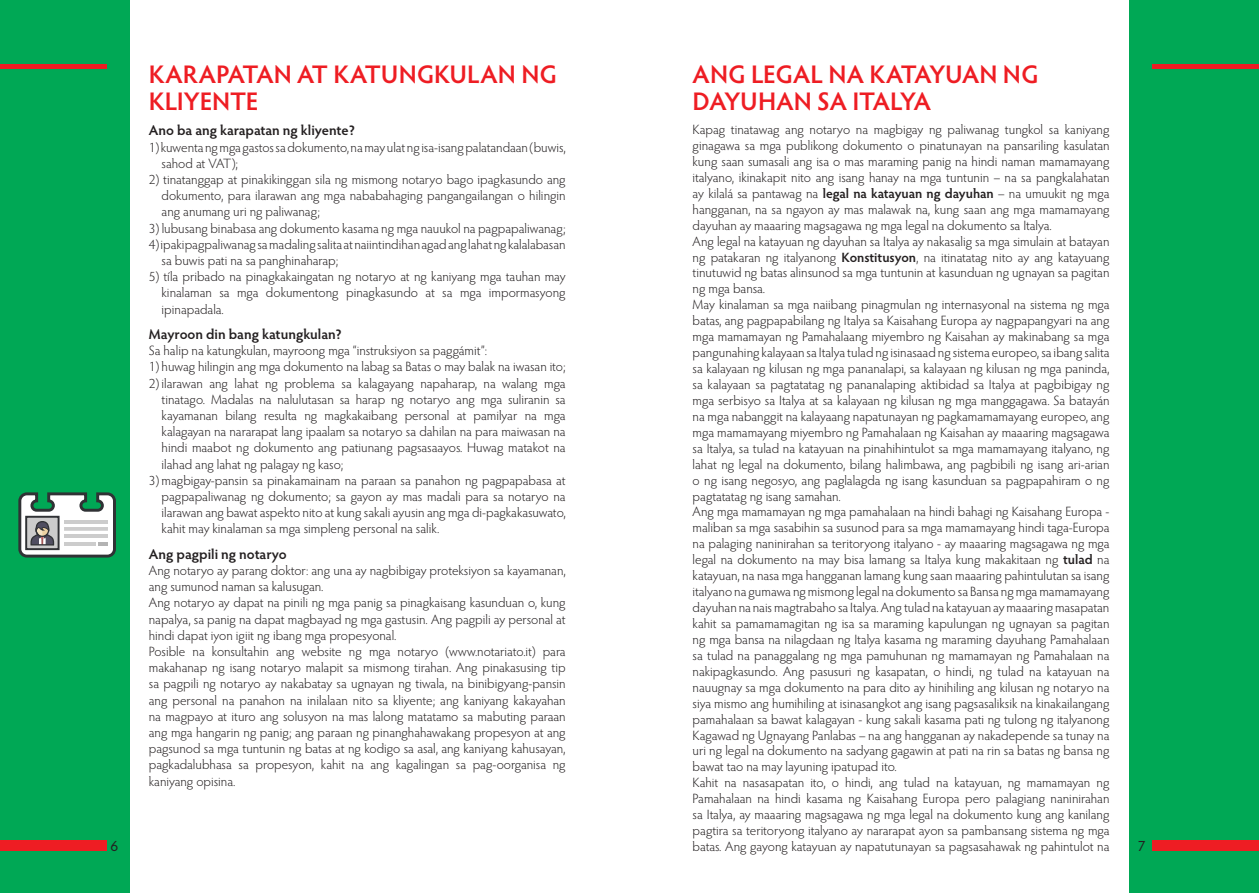
<style>
.page{position:relative;width:1259px;height:893px;background:#fff}
.page>*{position:absolute;margin:0;border:0;box-sizing:border-box;transform-origin:0 0}
.t1{font:600 25.5px/27.2px "Hypatia Sans Pro";letter-spacing:-.005em;color:#ee1d23}
.t2{font:15px "Hypatia Sans Pro";color:#231f20}
.t3{font:600 14.25px "Hypatia Sans Pro";color:#231f20}
.t4{font:300 13.5px/15.9px "Hypatia Sans Pro";color:#231f20}
.s1{font-weight:600}
</style>
<div class="page">
<div style="left:0;top:0;width:130px;height:893px;background:#00a855"></div>
<div style="left:1129px;top:0;width:130px;height:893px;background:#00a855"></div>
<div style="left:0;top:840px;width:106px;height:10px;background:#ee1d23"></div>
<hr style="left:0;top:64px;width:106px;height:4px;background:#ee1d23">
<div style="left:1152px;top:840px;width:107px;height:10px;background:#ee1d23"></div>
<hr style="left:1152px;top:64px;width:107px;height:4px;background:#ee1d23">
<svg style="left:18px;top:492px;width:98px;height:66px;background:#a8b7b1"></svg>
<h1 class="t1" style="left:149px;top:59px;width:410px">KARAPATAN AT KATUNGKULAN NG<br>KLIYENTE</h1>
<p class="t3" style="left:149px;top:121px;width:208px">Ano ba ang karapatan ng kliyente?</p>
<p class="t4" style="left:162px;top:139px;width:405px;text-indent:-13px">1) kuwenta ng mga gastos sa dokumento, na may ulat ng isa-isang palatandaan (buwis, sahod at VAT);</p>
<p class="t4" style="left:162px;top:171px;width:405px;text-align:justify;text-indent:-13px">2) tinatanggap at pinakikinggan sila ng mismong notaryo bago ipagkasundo ang dokumento, para ilarawan ang mga nababahaging pangangailangan o hilingin ang anumang uri ng paliwanag;</p>
<p class="t4" style="left:149px;top:220px;width:418px">3) lubusang binabasa ang dokumento kasama ng mga nauukol na pagpapaliwanag;</p>
<p class="t4" style="left:162px;top:236px;width:405px;text-indent:-13px">4) ipakipagpaliwanag sa madaling salita at naiintindihan agad ang lahat ng kalalabasan sa buwis pati na sa panghinaharap;</p>
<p class="t4" style="left:162px;top:268px;width:405px;text-align:justify;text-indent:-13px">5) tíla pribado na pinagkakaingatan ng notaryo at ng kaniyang mga tauhan may kinalaman sa mga dokumentong pinagkasundo at sa mga impormasyong ipinapadala.</p>
<p class="t3" style="left:149px;top:324px;width:195px">Mayroon din bang katungkulan?</p>
<p class="t4" style="left:149px;top:342px;width:340px">Sa halip na katungkulan, mayroong mga “instruksiyon sa paggámit”:</p>
<p class="t4" style="left:149px;top:358px;width:418px">1) huwag hilingin ang mga dokumento na labag sa Batas o may balak na iwasan ito;</p>
<p class="t4" style="left:162px;top:375px;width:405px;text-align:justify;text-indent:-13px">2) ilarawan ang lahat ng problema sa kalagayang napaharap, na walang mga tinatago. Madalas na nalulutasan sa harap ng notaryo ang mga suliranin sa kayamanan bilang resulta ng magkakaibang personal at pamilyar na mga kalagayan na nararapat lang ipaalam sa notaryo sa dahilan na para maiwasan na hindi maabot ng dokumento ang patiunang pagsasaayos. Huwag matakot na ilahad ang lahat ng palagay ng kaso;</p>
<p class="t4" style="left:162px;top:472px;width:405px;text-align:justify;text-indent:-13px">3) magbigay-pansin sa pinakamainam na paraan sa panahon ng pagpapabasa at pagpapaliwanag ng dokumento; sa gayon ay mas madali para sa notaryo na ilarawan ang bawat aspekto nito at kung sakali ayusin ang mga di-pagkakasuwato, kahit may kinalaman sa mga simpleng personal na salik.</p>
<p class="t3" style="left:149px;top:544px;width:139px">Ang pagpili ng notaryo</p>
<p class="t4" style="left:149px;top:562px;width:418px">Ang notaryo ay parang doktor: ang una ay nagbibigay proteksiyon sa kayamanan, ang sumunod naman sa kalusugan.<br>Ang notaryo ay dapat na pinili ng mga panig sa pinagkaisang kasunduan o, kung napalya, sa panig na dapat magbayad ng mga gastusin. Ang pagpili ay personal at hindi dapat iyon igiit ng ibang mga propesyonal.<br>Posible na konsultahin ang website ng mga notaryo (www.notariato.it) para makahanap ng isang notaryo malapit sa mismong tirahan. Ang pinakasusing tip sa pagpili ng notaryo ay nakabatay sa ugnayan ng tiwala, na binibigyang-pansin ang personal na panahon na inilalaan nito sa kliyente; ang kaniyang kakayahan na magpayo at ituro ang solusyon na mas lalong matatamo sa mabuting paraan ang mga hangarin ng panig; ang paraan ng pinanghahawakang propesyon at ang pagsunod sa mga tuntunin ng batas at ng kodigo sa asal, ang kaniyang kahusayan, pagkadalubhasa sa propesyon, kahit na ang kagalingan sa pag-oorganisa ng kaniyang opisina.</p>
<h1 class="t1" style="left:692px;top:59px;width:347px">ANG LEGAL NA KATAYUAN NG<br>DAYUHAN SA ITALYA</h1>
<p class="t4" style="left:692px;top:121px;width:418px">Kapag tinatawag ang notaryo na magbigay ng paliwanag tungkol sa kaniyang ginagawa sa mga publikong dokumento o pinatunayan na pansariling kasulatan kung saan sumasali ang isa o mas maraming panig na hindi naman mamamayang italyano, ikinakapit nito ang isang hanay na mga tuntunin – na sa pangkalahatan ay kilalá sa pantawag na <span class="s1">legal na katayuan ng dayuhan</span> – na umuukit ng mga hangganan, na sa ngayon ay mas malawak na, kung saan ang mga mamamayang dayuhan ay maaaring magsagawa ng mga legal na dokumento sa Italya.<br>Ang legal na katayuan ng dayuhan sa Italya ay nakasalig sa mga simulain at batayan ng patakaran ng italyanong <span class="s1">Konstitusyon</span>, na itinatatag nito ay ang katayuang tinutuwid ng batas alinsunod sa mga tuntunin at kasunduan ng ugnayan sa pagitan ng mga bansa.<br>May kinalaman sa mga naiibang pinagmulan ng internasyonal na sistema ng mga batas, ang pagpapabilang ng Italya sa Kaisahang Europa ay nagpapangyari na ang mga mamamayan ng Pamahalaang miyembro ng Kaisahan ay makinabang sa mga pangunahing kalayaan sa Italya tulad ng isinasaad ng sistema europeo, sa ibang salita sa kalayaan ng kilusan ng mga pananalapi, sa kalayaan ng kilusan ng mga paninda, sa kalayaan sa pagtatatag ng pananalaping aktibidad sa Italya at pagbibigay ng mga serbisyo sa Italya at sa kalayaan ng kilusan ng mga manggagawa. Sa batayán na mga nabanggit na kalayaang napatunayan ng pagkamamamayang europeo, ang mga mamamayang miyembro ng Pamahalaan ng Kaisahan ay maaaring magsagawa sa Italya, sa tulad na katayuan na pinahihintulot sa mga mamamayang italyano, ng lahat ng legal na dokumento, bilang halimbawa, ang pagbibili ng isang ari-arian o ng isang negosyo, ang paglalagda ng isang kasunduan sa pagpapahiram o ng pagtatatag ng isang samahan.<br>Ang mga mamamayan ng mga pamahalaan na hindi bahagi ng Kaisahang Europa - maliban sa mga sasabihin sa susunod para sa mga mamamayang hindi taga-Europa na palaging naninirahan sa teritoryong italyano - ay maaaring magsagawa ng mga legal na dokumento na may bisa lamang sa Italya kung makakitaan ng <span class="s1">tulad</span> na katayuan, na nasa mga hangganan lamang kung saan maaaring pahintulutan sa isang italyano na gumawa ng mismong legal na dokumento sa Bansa ng mga mamamayang dayuhan na nais magtrabaho sa Italya. Ang tulad na katayuan ay maaaring masapatan kahit sa pamamamagitan ng isa sa maraming kapulungan ng ugnayan sa pagitan ng mga bansa na nilagdaan ng Italya kasama ng maraming dayuhang Pamahalaan sa tulad na panaggalang ng mga pamuhunan ng mamamayan ng Pamahalaan na nakipagkasundo. Ang pasusuri ng kasapatan, o hindi, ng tulad na katayuan na nauugnay sa mga dokumento na para dito ay hinihiling ang kilusan ng notaryo na siya mismo ang humihiling at isinasangkot ang isang pagsasaliksik na kinakailangang pamahalaan sa bawat kalagayan - kung sakali kasama pati ng tulong ng italyanong Kagawad ng Ugnayang Panlabas – na ang hangganan ay nakadepende sa tunay na uri ng legal na dokumento na sadyang gagawin at pati na rin sa batas ng bansa ng bawat tao na may layuning ipatupad ito.<br>Kahit na nasasapatan ito, o hindi, ang tulad na katayuan, ng mamamayan ng Pamahalaan na hindi kasama ng Kaisahang Europa pero palagiang naninirahan sa Italya, ay maaaring magsagawa ng mga legal na dokumento kung ang kanilang pagtira sa teritoryong italyano ay nararapat ayon sa pambansang sistema ng mga batas. Ang gayong katayuan ay napatutunayan sa pagsasahawak ng pahintulot na</p>
<p class="t2" style="left:111px;top:836px;width:9px">6</p>
<p class="t2" style="left:1137px;top:836px;width:9px">7</p>
</div>
